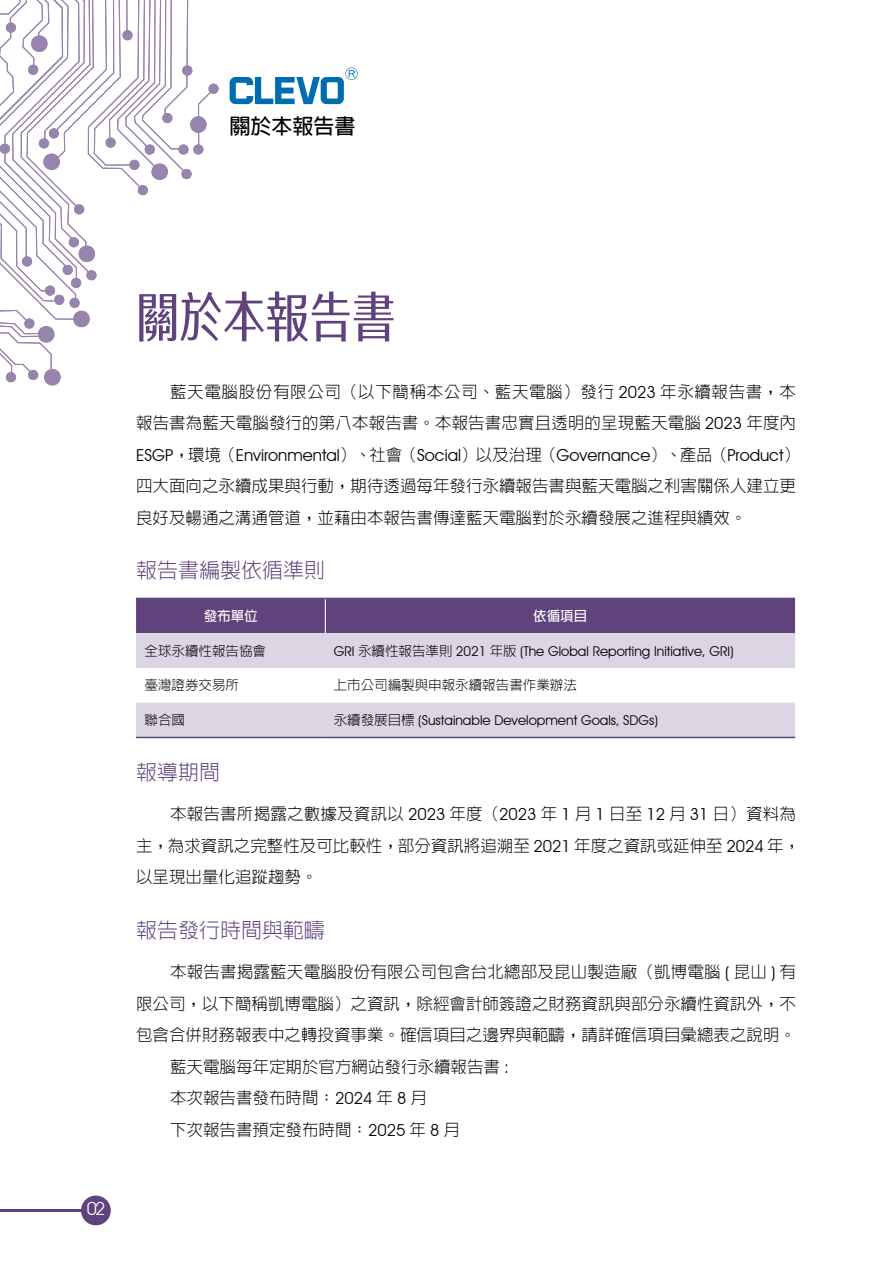
<style>
.page{position:relative;width:893px;height:1263px;background:#fff}
.page>*{position:absolute;margin:0;border:0;box-sizing:border-box;transform-origin:0 0}
.t1{font:700 54px "AR Fang Xin Shu H7 C80 B5";color:#60427d}
.t2{font:300 21px "AR Hei B5";color:#60427d}
.t3{font:700 21px "AR Hei B5";color:#000}
.t4{font:18px "Avant Garde IT Cby BT";color:#fff}
.t5{font:300 16.5px/31.5px "AR Hei B5";color:#000}
.t6{font:16.5px "Avant Garde IT Cby BT";color:#000}
.t7{font:13.5px "Avant Garde IT Cby BT";color:#000}
.t8{font:300 13.5px "AR Hei B5";color:#000}
.t9{font:700 13.5px "AR Hei B5";color:#fff}
.s1{font-family:"Avant Garde IT Cby BT";font-weight:400}
.s2{font-family:"AR Hei B5";font-weight:300}
</style>
<div class="page">
<div style="left:81px;top:1195px;width:30px;height:30px;background:#60427d;border-radius:50%"></div>
<hr style="left:0;top:1209px;width:85px;height:3px;background:#60427d">
<div style="left:208px;top:84px;width:11px;height:10px;background:#9885ad;border-radius:50%"></div>
<svg style="left:0;top:0;width:214px;height:386px"></svg>
<div style="left:136px;top:599px;width:659px;height:34px;background:#60427d"></div>
<svg style="left:136px;top:633px;width:659px;height:104px;fill:#dbd5e4"></svg>
<hr style="left:325px;top:599px;width:1px;height:34px;background:#fff">
<hr style="left:136px;top:598px;width:189px;height:1px;background:#60427d">
<hr style="left:325px;top:598px;width:470px;height:1px;background:#60427d">
<hr style="left:136px;top:737px;width:189px;height:1px;background:#60427d">
<hr style="left:325px;top:737px;width:470px;height:1px;background:#60427d">
<svg style="left:230px;top:68px;width:128px;height:36px"></svg>
<p class="t3" style="left:230px;top:115px;width:127px">關於本報告書</p>
<p class="t4" style="left:87px;top:1198px;width:20px">02</p>
<h1 class="t1" style="left:136px;top:286px;width:261px">關於本報告書</h1>
<p class="t5" style="left:136px;top:375px;width:662px;text-align:right">藍天電腦股份有限公司（以下簡稱本公司、藍天電腦）發行 <span class="s1">2023</span> 年永續報告書，本<br>報告書為藍天電腦發行的第八本報告書。本報告書忠實且透明的呈現藍天電腦 <span class="s1">2023</span> 年度內</p>
<p class="t6" style="left:136px;top:445px;width:666px">ESGP<span class="s2">，環境（</span>Environmental<span class="s2">）、社會（</span>Social<span class="s2">）以及治理（</span>Governance<span class="s2">）、產品（</span>Product<span class="s2">）</span></p>
<p class="t5" style="left:136px;top:470px;width:662px">四大面向之永續成果與行動，期待透過每年發行永續報告書與藍天電腦之利害關係人建立更良好及暢通之溝通管道，並藉由本報告書傳達藍天電腦對於永續發展之進程與績效。</p>
<p class="t2" style="left:136px;top:560px;width:190px">報告書編製依循準則</p>
<p class="t9" style="left:204px;top:609px;width:55px">發布單位</p>
<p class="t9" style="left:533px;top:609px;width:55px">依循項目</p>
<p class="t8" style="left:145px;top:644px;width:123px">全球永續性報告協會</p>
<p class="t7" style="left:334px;top:643px;width:401px">GRI <span class="s2">永續性報告準則</span> 2021 <span class="s2">年版</span> (The Global Reporting Initiative, GRI)</p>
<p class="t8" style="left:145px;top:679px;width:96px">臺灣證券交易所</p>
<p class="t8" style="left:334px;top:679px;width:244px">上市公司編製與申報永續報告書作業辦法</p>
<p class="t8" style="left:145px;top:713px;width:42px">聯合國</p>
<p class="t7" style="left:334px;top:712px;width:326px"><span class="s2">永續發展目標</span> (Sustainable Development Goals, SDGs)</p>
<p class="t2" style="left:136px;top:762px;width:85px">報導期間</p>
<p class="t5" style="left:136px;top:798px;width:666px;text-indent:34px">本報告書所揭露之數據及資訊以 <span class="s1">2023</span> 年度（<span class="s1">2023</span> 年 <span class="s1">1</span> 月 <span class="s1">1</span> 日至 <span class="s1">12</span> 月 <span class="s1">31</span> 日）資料為主，為求資訊之完整性及可比較性，部分資訊將追溯至 <span class="s1">2021</span> 年度之資訊或延伸至 <span class="s1">2024</span> 年，以呈現出量化追蹤趨勢。</p>
<p class="t2" style="left:136px;top:919px;width:190px">報告發行時間與範疇</p>
<p class="t5" style="left:170px;top:956px;width:627px">本報告書揭露藍天電腦股份有限公司包含台北總部及昆山製造廠（凱博電腦 <span class="s1">(</span> 昆山 <span class="s1">)</span> 有</p>
<p class="t5" style="left:136px;top:988px;width:661px">限公司，以下簡稱凱博電腦）之資訊，除經會計師簽證之財務資訊與部分永續性資訊外，不</p>
<p class="t5" style="left:136px;top:1019px;width:661px">包含合併財務報表中之轉投資事業。確信項目之邊界與範疇，請詳確信項目彙總表之說明。</p>
<p class="t5" style="left:170px;top:1051px;width:340px">藍天電腦每年定期於官方網站發行永續報告書 <span class="s1">:</span></p>
<p class="t5" style="left:170px;top:1082px;width:258px">本次報告書發布時間：<span class="s1">2024</span> 年 <span class="s1">8</span> 月</p>
<p class="t5" style="left:170px;top:1114px;width:291px">下次報告書預定發布時間：<span class="s1">2025</span> 年 <span class="s1">8</span> 月</p>
</div>
